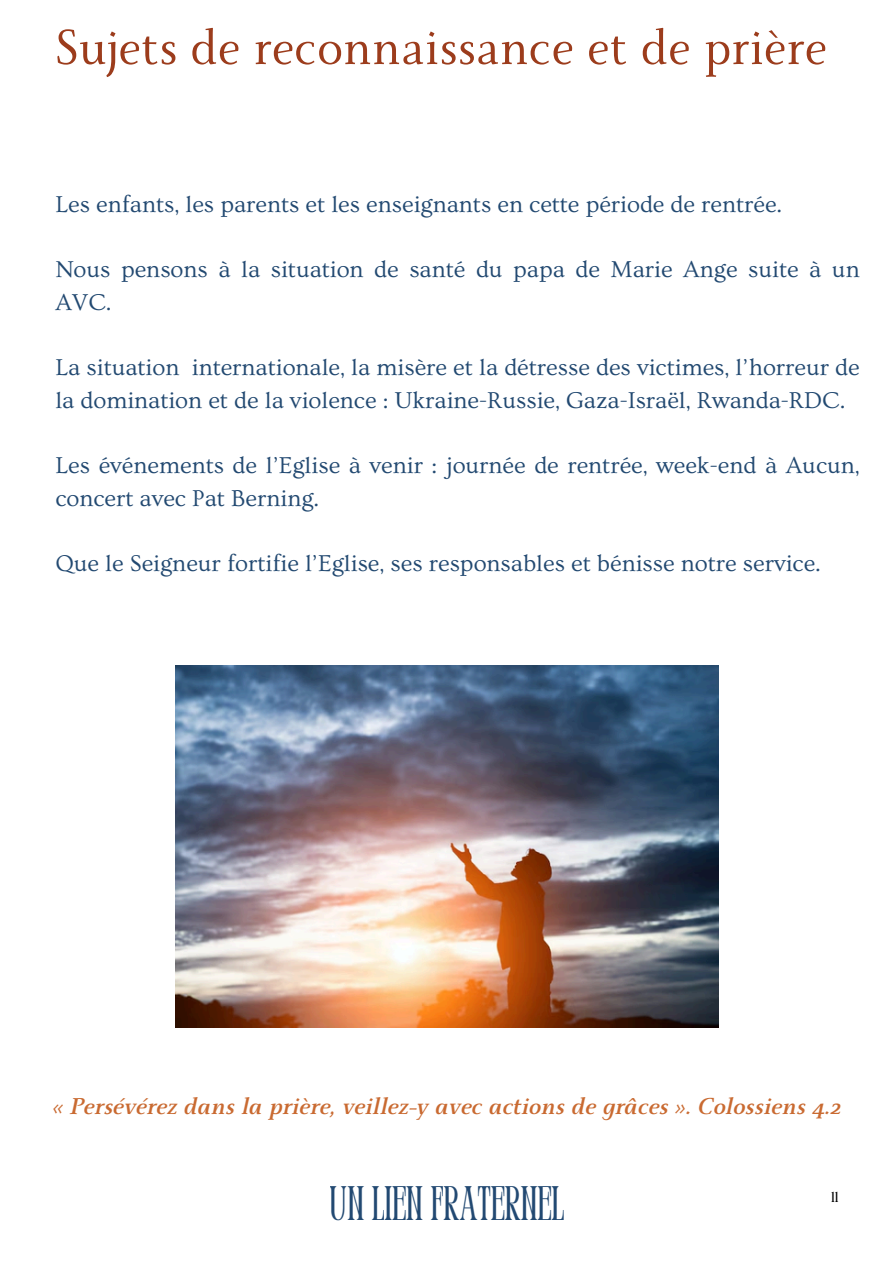
<style>
.page{position:relative;width:894px;height:1264px;background:#fff}
.page>*{position:absolute;margin:0;border:0;box-sizing:border-box;transform-origin:0 0}
.t1{font:54.6px "Monterchi Serif";color:#9c3c1c}
.t2{font:condensed 48.3px "Perandoryv 2";color:#224972}
.t3{font:italic 700 25.5px "Monterchi Serif";color:#c96a31}
.t4{font:24px/32.7px "Ovo";color:#224971}
.t5{font:14.55px "Perandoryv 2";color:#000001}
</style>
<div class="page">
<img style="left:175px;top:665px;width:543px;height:362px">
<h1 class="t1" style="left:55px;top:20px;width:773px">Sujets de reconnaissance et de prière</h1>
<p class="t4" style="left:55px;top:188px;width:728px">Les enfants, les parents et les enseignants en cette période de rentrée.</p>
<p class="t4" style="left:55px;top:254px;width:805px">Nous pensons à la situation de santé du papa de Marie Ange suite à un<br>AVC.</p>
<p class="t4" style="left:55px;top:352px;width:805px">La situation internationale, la misère et la détresse des victimes, l’horreur de la domination et de la violence : Ukraine-Russie, Gaza-Israël, Rwanda-RDC.</p>
<p class="t4" style="left:55px;top:450px;width:805px">Les événements de l’Eglise à venir : journée de rentrée, week-end à Aucun, concert avec Pat Berning.</p>
<p class="t4" style="left:55px;top:547px;width:767px">Que le Seigneur fortifie l’Eglise, ses responsables et bénisse notre service.</p>
<p class="t3" style="left:53px;top:1093px;width:789px">« Persévérez dans la prière, veillez-y avec actions de grâces ». Colossiens 4.2</p>
<h2 class="t2" style="left:329px;top:1184px;width:236px">UN LIEN FRATERNEL</h2>
<p class="t5" style="left:831px;top:1191px;width:9px">11</p>
</div>
